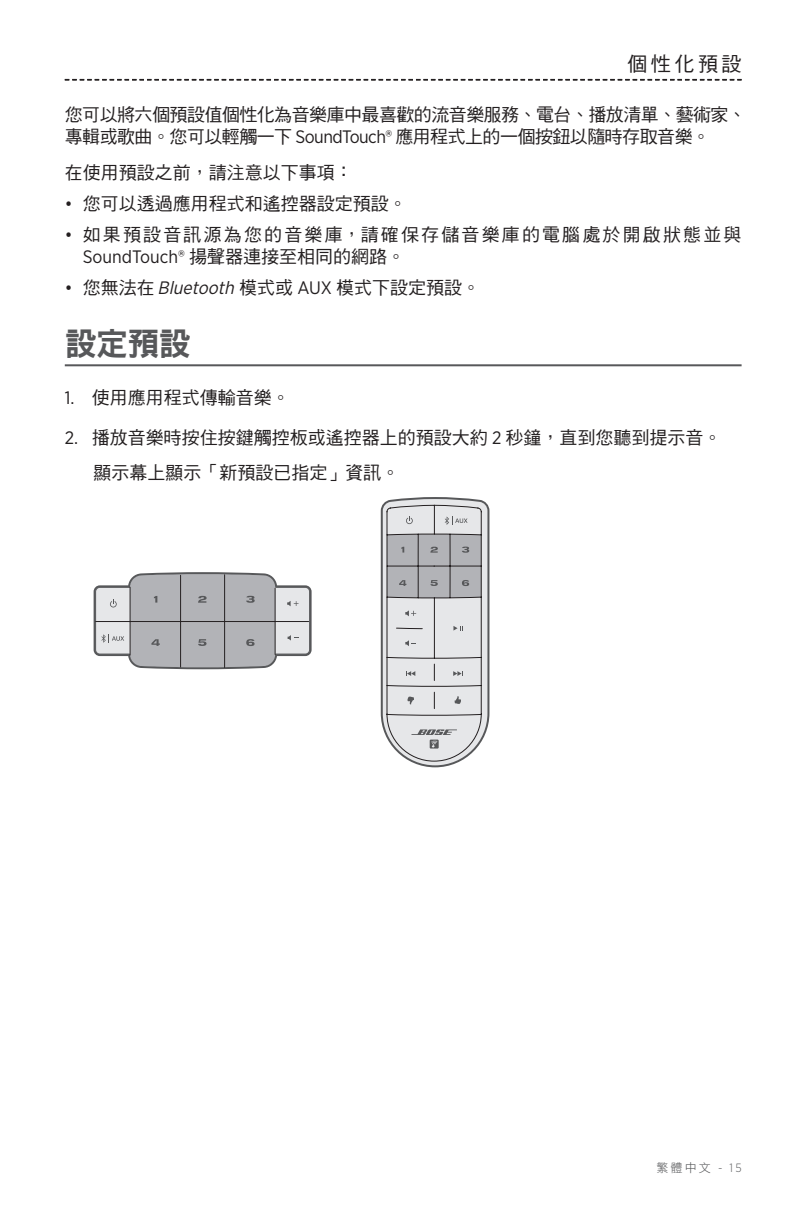
<style>
.page{position:relative;width:792px;height:1224px;background:#fff}
.page>*{position:absolute;margin:0;border:0;box-sizing:border-box;transform-origin:0 0}
.Text_Head_1{font:32px "DF Hei Std W9";color:#57585a}
.Section_Head_toc_lef{font:20px "DF Hei Std W5";letter-spacing:.18em;color:#231f20}
.Text{font:18px "DF Hei Std W5";color:#231f20}
.Text-2{font:18px/22px "DF Hei Std W5";letter-spacing:-.03em;color:#231f20}
.Text-3{font:18px/22px "DF Hei Std W5";letter-spacing:.12em;color:#231f20}
.Text_indent_under_nu{font:18px "DF Hei Std W5";color:#231f20}
.t1{font:12px "DF Hei Std W3";color:#57585a}
.s1{font-family:"Gotham Narrow"}
.s2{font-family:"Gotham Narrow";font-style:italic}
.s3{font-family:"Gotham Narrow";font-weight:300}
</style>
<div class="page">
<svg style="left:65px;top:79px;width:677px;height:1px"></svg>
<hr style="left:65px;top:364px;width:677px;height:2px;background:#57585a">
<svg style="left:381px;top:497px;width:108px;height:270px;background:#cacbcd"></svg>
<svg style="left:94px;top:572px;width:218px;height:97px;background:#bababd"></svg>
<p class="Section_Head_toc_lef" style="left:627px;top:53px;width:116px">個性化預設</p>
<p class="Text-2" style="left:65px;top:103px;width:683px">您可以將六個預設值個性化為音樂庫中最喜歡的流音樂服務、電台、播放清單、藝術家、專輯或歌曲。您可以輕觸一下 <span class="s1">SoundTouch®</span> 應用程式上的一個按鈕以隨時存取音樂。</p>
<p class="Text" style="left:65px;top:162px;width:289px">在使用預設之前，請注意以下事項：</p>
<p class="Text" style="left:65px;top:193px;width:343px"><span class="s1">•</span> 您可以透過應用程式和遙控器設定預設。</p>
<p class="Text-3" style="left:83px;top:223px;width:660px;text-indent:-18px"><span class="s1">•</span> 如果預設音訊源為您的音樂庫，請確保存儲音樂庫的電腦處於開啟狀態並與<br><span class="s1">SoundTouch®</span> 揚聲器連接至相同的網路。</p>
<p class="Text" style="left:65px;top:277px;width:417px"><span class="s1">•</span> 您無法在 <span class="s2">Bluetooth</span>模式或 <span class="s1">AUX</span> 模式下設定預設。</p>
<p class="Text_Head_1" style="left:65px;top:326px;width:128px">設定預設</p>
<p class="Text" style="left:65px;top:387px;width:226px"><span class="s1">1.</span> 使用應用程式傳輸音樂。</p>
<p class="Text" style="left:65px;top:427px;width:658px"><span class="s1">2.</span> 播放音樂時按住按鍵觸控板或遙控器上的預設大約 <span class="s1">2</span> 秒鐘，直到您聽到提示音。</p>
<p class="Text_indent_under_nu" style="left:94px;top:463px;width:307px">顯示幕上顯示「新預設已指定」資訊。</p>
<p class="t1" style="left:656px;top:1161px;width:87px">繁體中文 <span class="s3">- 15</span></p>
</div>
